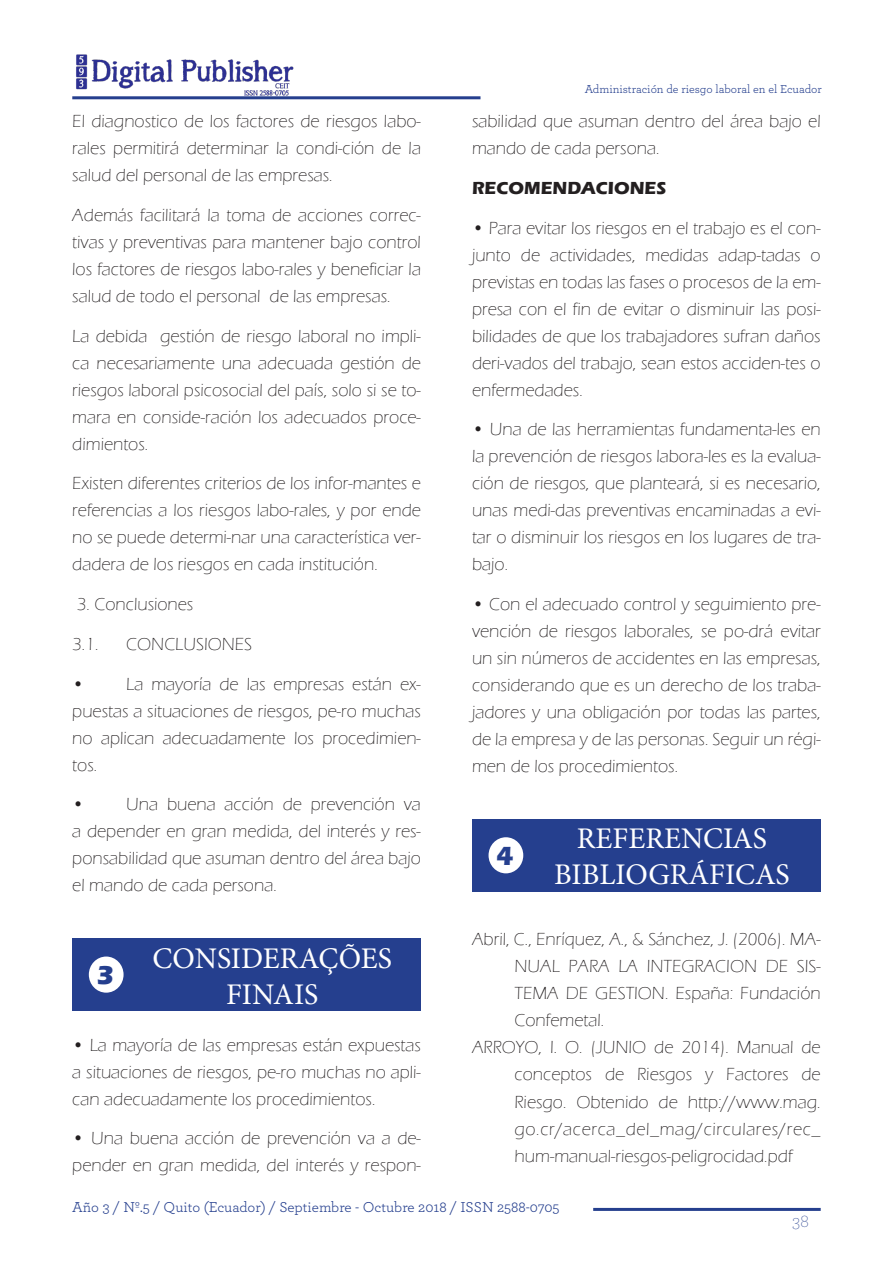
<style>
.page{position:relative;width:893px;height:1263px;background:#fff}
.page>*{position:absolute;margin:0;border:0;box-sizing:border-box;transform-origin:0 0}
.t1{font:30px "Minion Pro";color:#fff}
.t2{font:700 27px "Eras ITC";color:#253f8e}
.t3{font:300 18px/27px "Eras ITC";color:#231f20;text-align:justify}
.t4{font:700 18px "Eras ITC";color:#231f20}
.t5{font:200 18px "Archer";color:#253f8e}
.t6{font:15px "Archer";color:#253f8e}
.t7{font:12px "Archer";color:#253f8e}
</style>
<div class="page">
<hr style="left:72px;top:96px;width:408px;height:3px;background:#253f8e">
<img style="left:76px;top:54px;width:218px;height:42px">
<hr style="left:593px;top:1208px;width:228px;height:3px;background:#253f8e">
<div style="left:72px;top:938px;width:349px;height:73px;background:#253f8e"></div>
<div style="left:89px;top:956px;width:35px;height:37px;background:#fff;border-radius:50%"></div>
<div style="left:472px;top:819px;width:349px;height:72px;background:#253f8e"></div>
<div style="left:489px;top:837px;width:34px;height:36px;background:#fff;border-radius:50%"></div>
<p class="t3" style="left:72px;top:108px;width:350px">El diagnostico de los factores de riesgos labo&shy;rales permitirá determinar la condi-ción de la salud del personal de las empresas.</p>
<p class="t3" style="left:72px;top:202px;width:350px">Además facilitará la toma de acciones correc&shy;tivas y preventivas para mantener bajo control los factores de riesgos labo-rales y beneficiar la salud de todo el personal de las empresas.</p>
<p class="t3" style="left:72px;top:322px;width:350px">La debida gestión de riesgo laboral no impli&shy;ca necesariamente una adecuada gestión de riesgos laboral psicosocial del país, solo si se to&shy;mara en conside-ración los adecuados proce&shy;dimientos.</p>
<p class="t3" style="left:72px;top:470px;width:350px">Existen diferentes criterios de los infor-mantes e referencias a los riesgos labo-rales, y por ende no se puede determi-nar una característica ver&shy;dadera de los riesgos en cada institución.</p>
<p class="t3" style="left:77px;top:591px;width:118px">3. Conclusiones</p>
<p class="t3" style="left:72px;top:631px;width:28px">3.1.</p>
<p class="t3" style="left:126px;top:631px;width:127px">CONCLUSIONES</p>
<p class="t3" style="left:72px;top:670px;width:350px">• La mayoría de las empresas están ex&shy;puestas a situaciones de riesgos, pe-ro muchas no aplican adecuadamente los procedimien&shy;tos.</p>
<p class="t3" style="left:72px;top:791px;width:350px">• Una buena acción de prevención va a depender en gran medida, del interés y res&shy;ponsabilidad que asuman dentro del área bajo el mando de cada persona.</p>
<p class="t2" style="left:97px;top:959px;width:19px">3</p>
<p class="t1" style="left:152px;top:938px;width:241px">CONSIDERAÇÕES</p>
<p class="t1" style="left:226px;top:974px;width:94px">FINAIS</p>
<p class="t3" style="left:72px;top:1031px;width:350px">• La mayoría de las empresas están expuestas a situaciones de riesgos, pe-ro muchas no apli&shy;can adecuadamente los procedimientos.</p>
<p class="t3" style="left:72px;top:1125px;width:350px">• Una buena acción de prevención va a de&shy;pender en gran medida, del interés y respon-</p>
<p class="t7" style="left:585px;top:81px;width:238px">Administración de riesgo laboral en el Ecuador</p>
<p class="t3" style="left:472px;top:108px;width:350px">sabilidad que asuman dentro del área bajo el mando de cada persona.</p>
<p class="t4" style="left:472px;top:177px;width:196px">RECOMENDACIONES</p>
<p class="t3" style="left:472px;top:214px;width:350px">• Para evitar los riesgos en el trabajo es el con&shy;junto de actividades, medidas adap-tadas o previstas en todas las fases o procesos de la em&shy;presa con el fin de evitar o disminuir las posi&shy;bilidades de que los trabajadores sufran daños deri-vados del trabajo, sean estos acciden-tes o enfermedades.</p>
<p class="t3" style="left:472px;top:416px;width:350px">• Una de las herramientas fundamenta-les en la prevención de riesgos labora-les es la evalua&shy;ción de riesgos, que planteará, si es necesario, unas medi-das preventivas encaminadas a evi&shy;tar o disminuir los riesgos en los lugares de tra&shy;bajo.</p>
<p class="t3" style="left:472px;top:591px;width:350px">• Con el adecuado control y seguimiento pre&shy;vención de riesgos laborales, se po-drá evitar un sin números de accidentes en las empresas, considerando que es un derecho de los traba&shy;jadores y una obligación por todas las partes, de la empresa y de las personas. Seguir un régi&shy;men de los procedimientos.</p>
<p class="t2" style="left:496px;top:840px;width:19px">4</p>
<p class="t1" style="left:577px;top:818px;width:192px">REFERENCIAS</p>
<p class="t1" style="left:554px;top:854px;width:237px">BIBLIOGRÁFICAS</p>
<p class="t3" style="left:514px;top:926px;width:308px;text-indent:-43px">Abril, C., Enríquez, A., &amp; Sánchez, J. (2006). MA-NUAL PARA LA INTEGRACION DE SIS-TEMA DE GESTION. España: Fundación Confemetal.</p>
<p class="t3" style="left:514px;top:1034px;width:308px;text-indent:-43px">ARROYO, I. O. (JUNIO de 2014). Manual de conceptos de Riesgos y Factores de Riesgo. Obtenido de http://www.mag. go.cr/acerca_del_mag/circulares/rec_ hum-manual-riesgos-peligrocidad.pdf</p>
<p class="t6" style="left:72px;top:1196px;width:489px">Año 3 / Nº.5 / Quito (Ecuador) / Septiembre - Octubre 2018 / ISSN 2588-0705</p>
<p class="t5" style="left:792px;top:1209px;width:18px">38</p>
</div>
